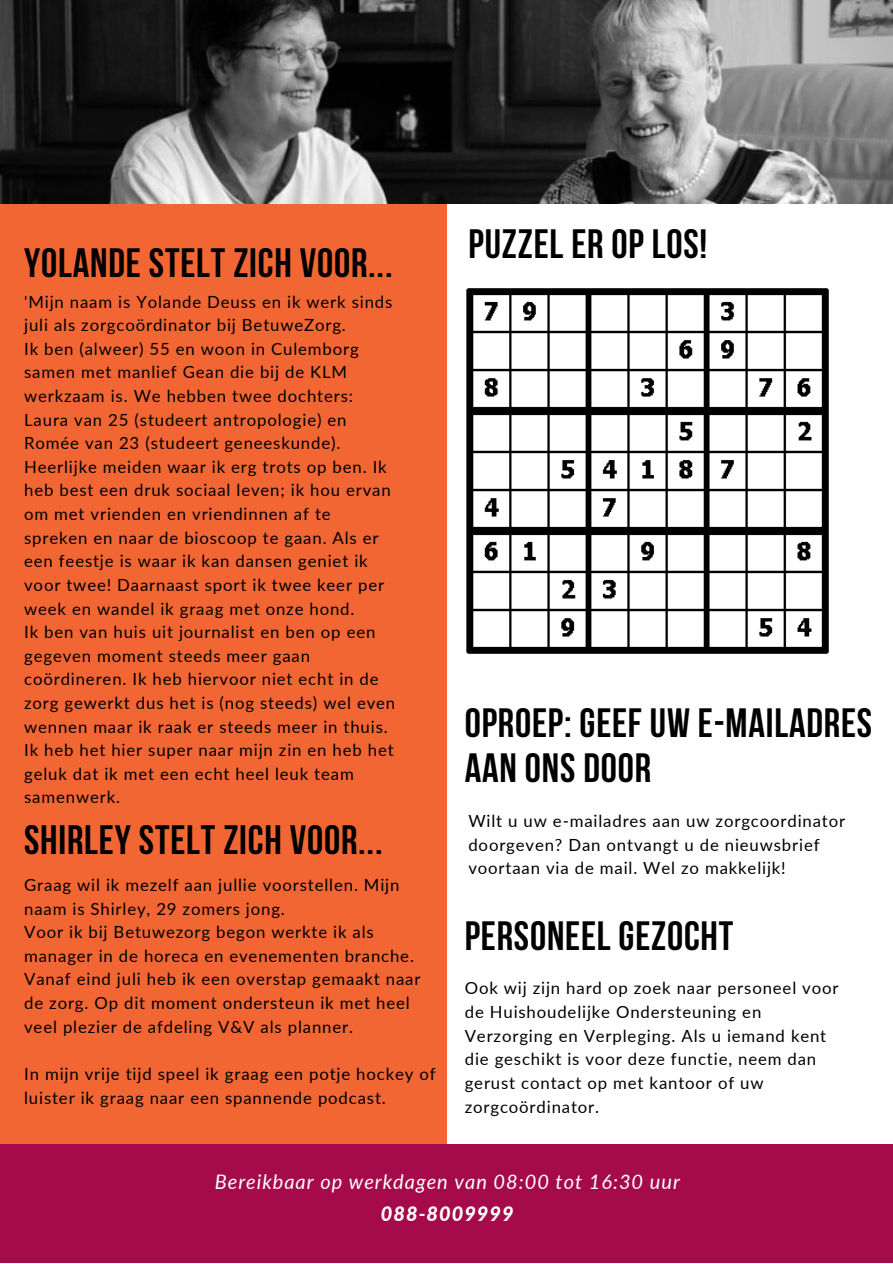
<style>
.page{position:relative;width:893px;height:1264px;background:#fff}
.page>*{position:absolute;margin:0;border:0;box-sizing:border-box;transform-origin:0 0}
.t1{font:700 40.8px/45px "Bebas Neue";letter-spacing:.02em;color:#000}
.t2{font:italic 19.95px "Lato";letter-spacing:.05em;color:#fff}
.t3{font:italic 800 19.95px "Lato";letter-spacing:.05em;color:#fff}
.t4{font:16.8px/23.5px "Lato";letter-spacing:.05em;color:#000}
</style>
<div class="page">
<div style="left:0;top:203px;width:446px;height:1059px;background:#f26634"></div>
<img style="left:0;top:0;width:892px;height:204px">
<div style="left:0;top:1144px;width:892px;height:118px;background:#a50a4a"></div>
<img style="left:466px;top:288px;width:363px;height:366px">
<h1 class="t1" style="left:24px;top:245px;width:370px">YOLANDE STELT ZICH VOOR...</h1>
<p class="t4" style="left:24px;top:289px;width:372px">'Mijn naam is Yolande Deuss en ik werk sinds juli als zorgcoördinator bij BetuweZorg.<br>Ik ben (alweer) 55 en woon in Culemborg samen met manlief Gean die bij de KLM werkzaam is. We hebben twee dochters:<br>Laura van 25 (studeert antropologie) en Romée van 23 (studeert geneeskunde).<br>Heerlijke meiden waar ik erg trots op ben. Ik heb best een druk sociaal leven; ik hou ervan om met vrienden en vriendinnen af te spreken en naar de bioscoop te gaan. Als er een feestje is waar ik kan dansen geniet ik voor twee! Daarnaast sport ik twee keer per week en wandel ik graag met onze hond.<br>Ik ben van huis uit journalist en ben op een gegeven moment steeds meer gaan coördineren. Ik heb hiervoor niet echt in de zorg gewerkt dus het is (nog steeds) wel even wennen maar ik raak er steeds meer in thuis.<br>Ik heb het hier super naar mijn zin en heb het geluk dat ik met een echt heel leuk team samenwerk.</p>
<h1 class="t1" style="left:24px;top:821px;width:360px">SHIRLEY STELT ZICH VOOR...</h1>
<p class="t4" style="left:24px;top:872px;width:398px">Graag wil ik mezelf aan jullie voorstellen. Mijn naam is Shirley, 29 zomers jong.<br>Voor ik bij Betuwezorg begon werkte ik als manager in de horeca en evenementen branche.<br>Vanaf eind juli heb ik een overstap gemaakt naar de zorg. Op dit moment ondersteun ik met heel veel plezier de afdeling V&amp;V als planner.</p>
<p class="t4" style="left:24px;top:1061px;width:413px">In mijn vrije tijd speel ik graag een potje hockey of luister ik graag naar een spannende podcast.</p>
<h1 class="t1" style="left:468px;top:225px;width:240px">PUZZEL ER OP LOS!</h1>
<h1 class="t1" style="left:464px;top:704px;width:409px">OPROEP: GEEF UW E-MAILADRES<br>AAN ONS DOOR</h1>
<p class="t4" style="left:468px;top:809px;width:378px">Wilt u uw e-mailadres aan uw zorgcoordinator doorgeven? Dan ontvangt u de nieuwsbrief voortaan via de mail. Wel zo makkelijk!</p>
<h1 class="t1" style="left:464px;top:917px;width:270px">PERSONEEL GEZOCHT</h1>
<p class="t4" style="left:464px;top:976px;width:375px">Ook wij zijn hard op zoek naar personeel voor de Huishoudelijke Ondersteuning en Verzorging en Verpleging. Als u iemand kent die geschikt is voor deze functie, neem dan gerust contact op met kantoor of uw zorgcoördinator.</p>
<p class="t2" style="left:215px;top:1169px;width:466px">Bereikbaar op werkdagen van 08:00 tot 16:30 uur</p>
<p class="t3" style="left:381px;top:1201px;width:134px">088-8009999</p>
</div>
